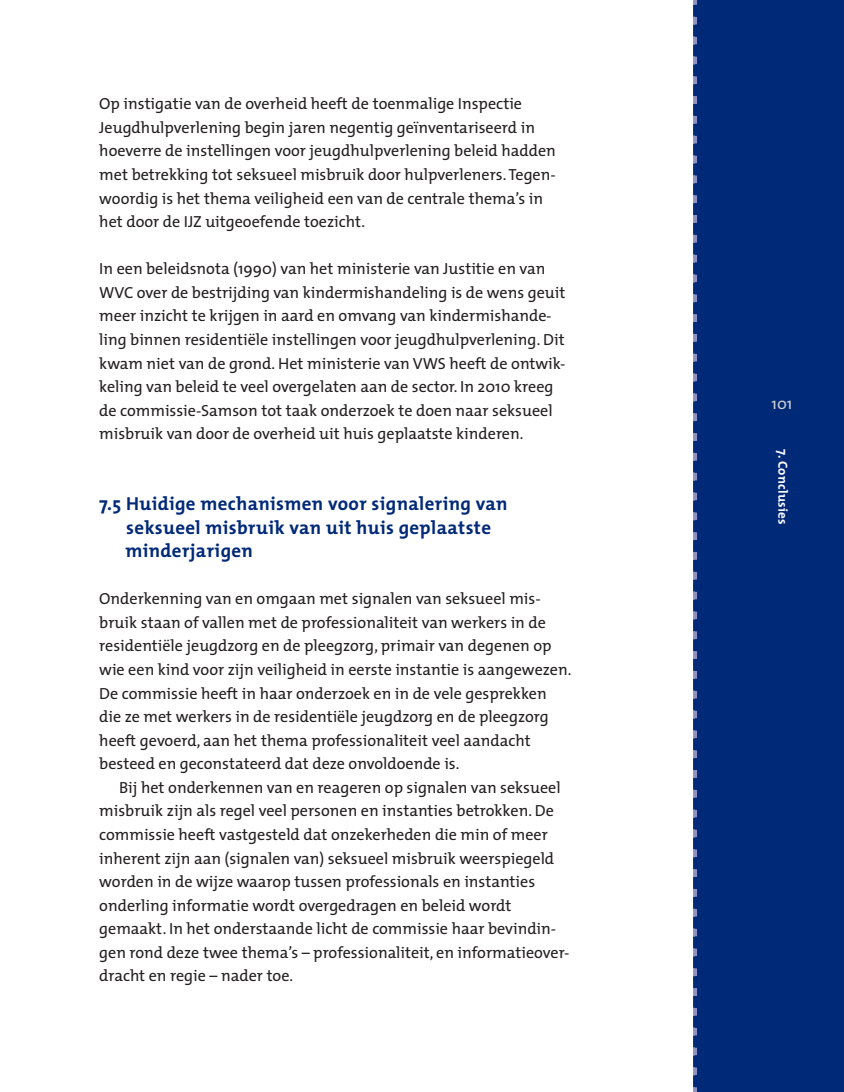
<style>
.page{position:relative;width:844px;height:1092px;background:#fff}
.page>*{position:absolute;margin:0;border:0;box-sizing:border-box;transform-origin:0 0}
.t1{font:700 18.9px/23.6px "The Mix";letter-spacing:.02em;color:#002978}
.t2{font:16.1px/23.6px "The Mix";color:#231f20}
.t3{font:16.1px "The Mix";color:#d1d2d4}
.t4{font:700 13.12px "The Mix";letter-spacing:.02em;color:#fff}
</style>
<div class="page">
<div style="left:694px;top:0;width:149px;height:1091px;background:#002978"></div>
<svg style="left:693px;top:0;width:3px;height:1092px"></svg>
<p class="t2" style="left:99px;top:94px;width:458px">Op instigatie van de overheid heeft de toenmalige Inspectie Jeugdhulpverlening begin jaren negentig geïnventariseerd in hoeverre de instellingen voor jeugdhulpverlening beleid hadden met betrekking tot seksueel misbruik door hulpverleners. Tegen&shy;woordig is het thema veiligheid een van de centrale thema’s in het door de IJZ uitgeoefende toezicht.</p>
<p class="t2" style="left:99px;top:259px;width:467px">In een beleidsnota (1990) van het ministerie van Justitie en van WVC over de bestrijding van kindermishandeling is de wens geuit meer inzicht te krijgen in aard en omvang van kindermishande&shy;ling binnen residentiële instellingen voor jeugdhulpverlening. Dit kwam niet van de grond. Het ministerie van VWS heeft de ontwik&shy;keling van beleid te veel overgelaten aan de sector. In 2010 kreeg de commissie-Samson tot taak onderzoek te doen naar seksueel misbruik van door de overheid uit huis geplaatste kinderen.</p>
<p class="t1" style="left:125px;top:494px;width:383px;text-indent:-26px">7.5 Huidige mechanismen voor signalering van seksueel misbruik van uit huis geplaatste minderjarigen</p>
<p class="t2" style="left:99px;top:589px;width:473px">Onderkenning van en omgaan met signalen van seksueel mis&shy;bruik staan of vallen met de professionaliteit van werkers in de residentiële jeugdzorg en de pleegzorg, primair van degenen op wie een kind voor zijn veiligheid in eerste instantie is aangewezen.<br>De commissie heeft in haar onderzoek en in de vele gesprekken die ze met werkers in de residentiële jeugdzorg en de pleegzorg heeft gevoerd, aan het thema professionaliteit veel aandacht besteed en geconstateerd dat deze onvoldoende is.</p>
<p class="t2" style="left:99px;top:777px;width:471px;text-indent:20px">Bij het onderkennen van en reageren op signalen van seksueel misbruik zijn als regel veel personen en instanties betrokken. De commissie heeft vastgesteld dat onzekerheden die min of meer inherent zijn aan (signalen van) seksueel misbruik weerspiegeld worden in de wijze waarop tussen professionals en instanties onderling informatie wordt overgedragen en beleid wordt gemaakt. In het onderstaande licht de commissie haar bevindin&shy;gen rond deze twee thema’s – professionaliteit, en informatieover&shy;dracht en regie – nader toe.</p>
<p class="t3" style="left:771px;top:398px;width:22px">101</p>
<p class="t4" style="left:787px;top:449px;width:77px;rotate:90deg">7. Conclusies</p>
</div>
